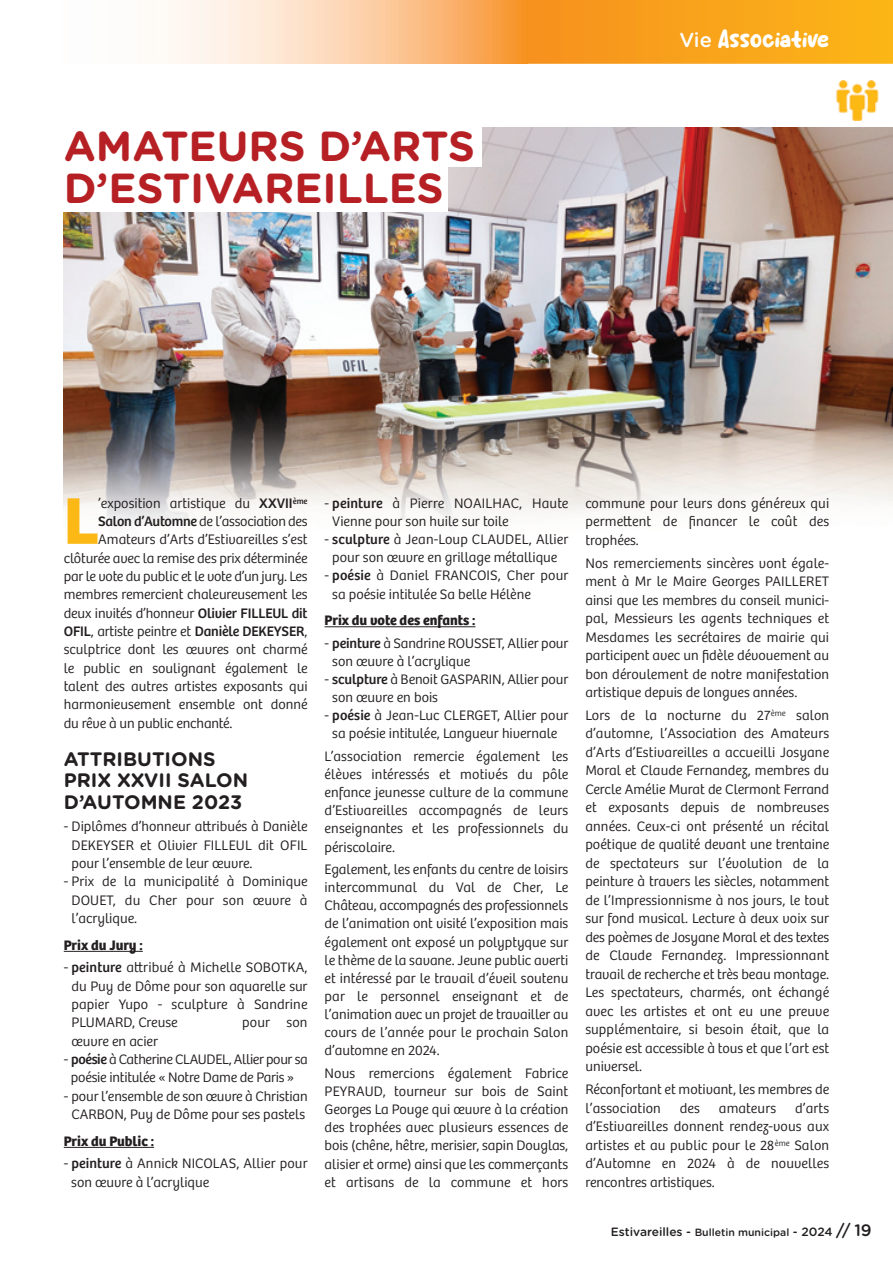
<style>
.page{position:relative;width:893px;height:1263px;background:#fff}
.page>*{position:absolute;margin:0;border:0;box-sizing:border-box;transform-origin:0 0}
.t1{font:700 68.4px "Bree";color:#fcb814}
.t2{font:700 42px/42px "Gotham Rounded";color:#b62024}
.t3{font:700 19.5px/21.3px "Gotham Rounded";color:#231f20}
.t4{font:19.5px "Delight Coffee";color:#fff}
.t5{font:300 14.25px/18.5px "Bree";color:#231f20;text-align:justify}
.t6{font:300 14.25px/18.3px "Bree";letter-spacing:-.025em;color:#231f20;text-align:center}
.t7{font:700 14.25px "Bree";color:#231f20}
.t8{font:14.25px "Bree";letter-spacing:-.01em;color:#231f20}
.t9{font:300 14.25px "Bree";letter-spacing:-.02em;color:#231f20}
.t10{font:500 12px "Gotham Rounded";color:#231f20}
.s1{font-family:"Gotham Rounded";font-weight:500;font-size:20.25px}
.s2{font-weight:400}
.s3{font-weight:300}
.s4{font-size:10.5px}
.s5{font-size:16.5px}
</style>
<div class="page">
<img style="left:64px;top:128px;width:829px;height:500px">
<svg style="left:528px;top:0;width:365px;height:64px;background:#f8a31b"></svg>
<img style="left:168px;top:0;width:360px;height:64px">
<img style="left:836px;top:81px;width:43px;height:40px">
<div style="left:39px;top:94px;width:443px;height:73px;background:#fff"></div>
<div style="left:39px;top:161px;width:409px;height:51px;background:#fff"></div>
<hr style="left:64px;top:951px;width:79px;height:1px;background:#231f20">
<hr style="left:64px;top:1147px;width:90px;height:1px;background:#231f20">
<hr style="left:325px;top:626px;width:150px;height:1px;background:#231f20">
<p class="t2" style="left:64px;top:128px;width:413px">AMATEURS D’ARTS<br>D’ESTIVAREILLES</p>
<p class="t4" style="left:679px;top:28px;width:151px"><span class="s1">Vie</span> Associative</p>
<p class="t1" style="left:64px;top:496px;width:37px">L</p>
<p class="t5" style="left:98px;top:495px;width:211px">’exposition artistique du <span class="s2">XXVII</span><sup>ème</sup></p>
<p class="t9" style="left:98px;top:516px;width:211px"><span class="s2">Salon d’Automne</span> de l’association des</p>
<p class="t5" style="left:98px;top:532px;width:211px">Amateurs d’Arts d’Estivareilles s’est</p>
<p class="t5" style="left:64px;top:550px;width:245px">clôturée avec la remise des prix déterminée</p>
<p class="t5" style="left:64px;top:569px;width:245px">par le vote du public et le vote d’un jury. Les</p>
<p class="t5" style="left:64px;top:587px;width:245px">membres remercient chaleureusement les</p>
<p class="t5" style="left:64px;top:605px;width:245px">deux invités d’honneur <span class="s2">Olivier FILLEUL dit</span></p>
<p class="t8" style="left:64px;top:626px;width:245px">OFIL<span class="s3">, artiste peintre et</span> Danièle DEKEYSER<span class="s3">,</span></p>
<p class="t5" style="left:64px;top:642px;width:245px">sculptrice dont les œuvres ont charmé</p>
<p class="t5" style="left:64px;top:660px;width:245px">le public en soulignant également le</p>
<p class="t5" style="left:64px;top:679px;width:245px">talent des autres artistes exposants qui</p>
<p class="t5" style="left:64px;top:697px;width:245px">harmonieusement ensemble ont donné</p>
<p class="t5" style="left:64px;top:715px;width:170px">du rêve à un public enchanté.</p>
<p class="t3" style="left:64px;top:750px;width:186px">ATTRIBUTIONS<br>PRIX XXVII SALON<br>D’AUTOMNE 2023</p>
<p class="t5" style="left:71px;top:819px;width:238px;text-indent:-8px">- Diplômes d’honneur attribués à Danièle DEKEYSER et Olivier FILLEUL dit OFIL pour l’ensemble de leur œuvre.</p>
<p class="t5" style="left:71px;top:874px;width:238px;text-indent:-8px">- Prix de la municipalité à Dominique DOUET, du Cher pour son œuvre à l’acrylique.</p>
<p class="t7" style="left:64px;top:940px;width:81px">Prix du Jury :</p>
<p class="t5" style="left:71px;top:960px;width:238px;text-indent:-8px">- <span class="s2">peinture</span> attribué à Michelle SOBOTKA, du Puy de Dôme pour son aquarelle sur papier Yupo - sculpture à Sandrine PLUMARD, Creuse</p>
<p class="t5" style="left:242px;top:1015px;width:67px">pour son</p>
<p class="t5" style="left:71px;top:1033px;width:88px">œuvre en acier</p>
<p class="t6" style="left:64px;top:1052px;width:245px">- <span class="s2">poésie</span> à Catherine CLAUDEL, Allier pour sa poésie intitulée « Notre Dame de Paris »</p>
<p class="t5" style="left:64px;top:1088px;width:245px;text-align:center">- pour l’ensemble de son œuvre à Christian<br>CARBON, Puy de Dôme pour ses pastels</p>
<p class="t7" style="left:64px;top:1136px;width:92px">Prix du Public :</p>
<p class="t5" style="left:71px;top:1156px;width:238px;text-indent:-8px">- <span class="s2">peinture</span> à Annick NICOLAS, Allier pour son œuvre à l’acrylique</p>
<p class="t5" style="left:332px;top:496px;width:238px;text-indent:-8px">- <span class="s2">peinture</span> à Pierre NOAILHAC, Haute<br>Vienne pour son huile sur toile</p>
<p class="t5" style="left:325px;top:532px;width:245px;text-align:center">- <span class="s2">sculpture</span> à Jean-Loup CLAUDEL, Allier pour son œuvre en grillage métallique</p>
<p class="t5" style="left:332px;top:568px;width:238px;text-indent:-8px">- <span class="s2">poésie</span> à Daniel FRANCOIS, Cher pour sa poésie intitulée Sa belle Hélène</p>
<p class="t7" style="left:325px;top:615px;width:152px">Prix du vote des enfants :</p>
<p class="t5" style="left:332px;top:635px;width:238px;text-indent:-8px">- <span class="s2">peinture</span> à Sandrine ROUSSET, Allier pour son œuvre à l’acrylique</p>
<p class="t5" style="left:332px;top:672px;width:238px;text-indent:-8px">- <span class="s2">sculpture</span> à Benoit GASPARIN, Allier pour son œuvre en bois</p>
<p class="t5" style="left:325px;top:708px;width:245px;text-align:center">- <span class="s2">poésie</span> à Jean-Luc CLERGET, Allier pour sa poésie intitulée, Langueur hivernale</p>
<p class="t5" style="left:325px;top:749px;width:245px">L’association remercie également les élèves intéressés et motivés du pôle enfance jeunesse culture de la commune d’Estivareilles accompagnés de leurs enseignantes et les professionnels du périscolaire.</p>
<p class="t5" style="left:325px;top:862px;width:245px">Egalement, les enfants du centre de loisirs intercommunal du Val de Cher, Le Château, accompagnés des professionnels de l’animation ont visité l’exposition mais également ont exposé un polyptyque sur le thème de la savane. Jeune public averti et intéressé par le travail d’éveil soutenu par le personnel enseignant et de l’animation avec un projet de travailler au cours de l’année pour le prochain Salon d’automne en 2024.</p>
<p class="t5" style="left:325px;top:1066px;width:245px">Nous remercions également Fabrice PEYRAUD, tourneur sur bois de Saint Georges La Pouge qui œuvre à la création des trophées avec plusieurs essences de bois (chêne, hêtre, merisier, sapin Douglas, alisier et orme) ainsi que les commerçants et artisans de la commune et hors</p>
<p class="t5" style="left:585px;top:495px;width:245px">commune pour leurs dons généreux qui permettent de financer le coût des trophées.</p>
<p class="t5" style="left:585px;top:555px;width:245px">Nos remerciements sincères vont égale&shy;ment à Mr le Maire Georges PAILLERET ainsi que les membres du conseil munici&shy;pal, Messieurs les agents techniques et Mesdames les secrétaires de mairie qui participent avec un fidèle dévouement au bon déroulement de notre manifestation artistique depuis de longues années.</p>
<p class="t5" style="left:585px;top:707px;width:245px">Lors de la nocturne du 27<sup>ème</sup> salon d’automne, l’Association des Amateurs d’Arts d’Estivareilles a accueilli Josyane Moral et Claude Fernandez, membres du Cercle Amélie Murat de Clermont Ferrand et exposants depuis de nombreuses années. Ceux-ci ont présenté un récital poétique de qualité devant une trentaine de spectateurs sur l’évolution de la peinture à travers les siècles, notamment de l’Impressionnisme à nos jours, le tout sur fond musical. Lecture à deux voix sur des poèmes de Josyane Moral et des textes de Claude Fernandez. Impressionnant travail de recherche et très beau montage.<br>Les spectateurs, charmés, ont échangé avec les artistes et ont eu une preuve supplémentaire, si besoin était, que la poésie est accessible à tous et que l’art est universel.</p>
<p class="t5" style="left:585px;top:1082px;width:245px">Réconfortant et motivant, les membres de l’association</p>
<p class="t5" style="left:585px;top:1100px;width:245px;text-indent:210px">d’arts d’Estivareilles donnent rendez-vous aux artistes et au public pour le 28<sup>ème</sup> Salon d’Automne en 2024 à de nouvelles rencontres artistiques.</p>
<p class="t5" style="left:680px;top:1100px;width:22px">des</p>
<p class="t5" style="left:719px;top:1100px;width:59px">amateurs</p>
<p class="t10" style="left:611px;top:1227px;width:262px">Estivareilles - <span class="s4">Bulletin municipal</span> - 2024 <span class="s5">// 19</span></p>
</div>
